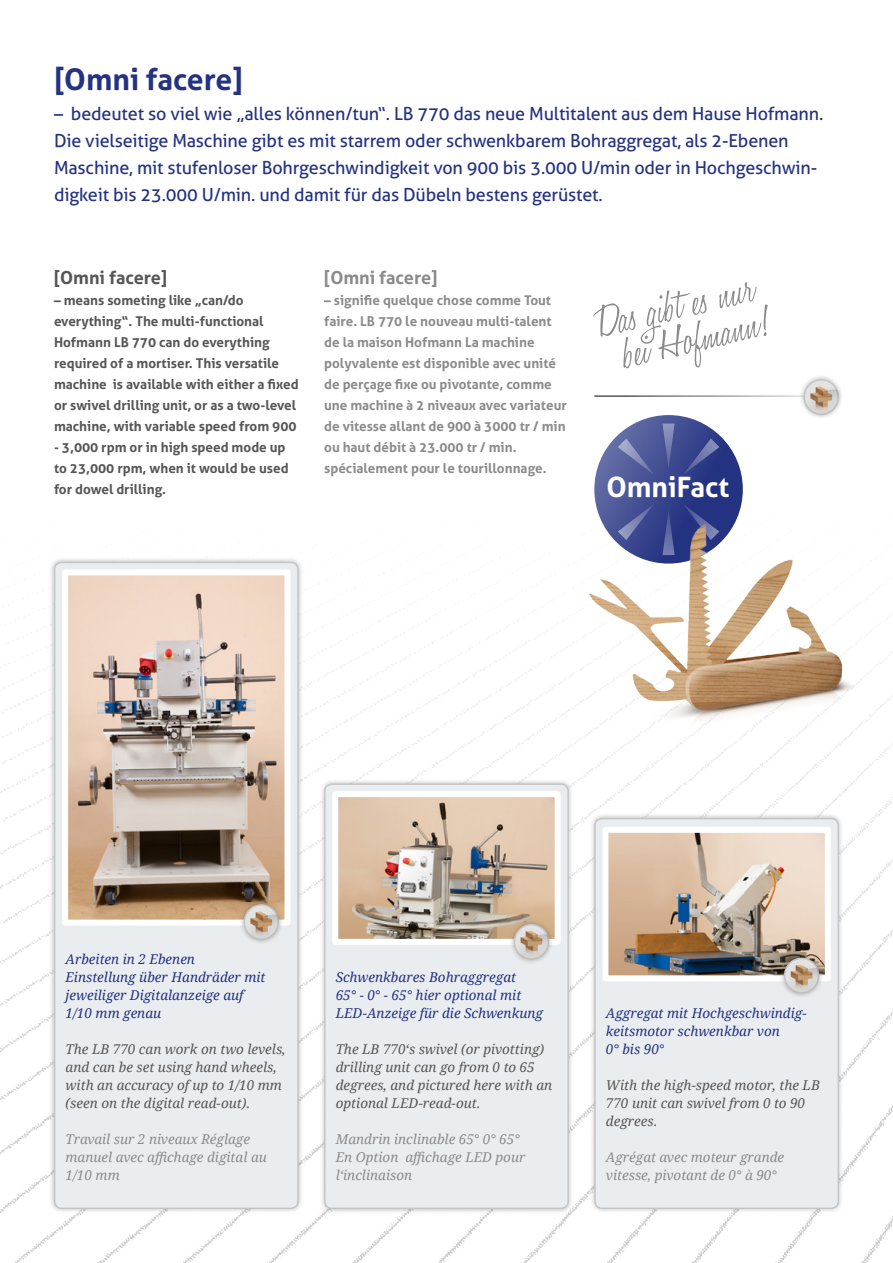
<style>
.page{position:relative;width:893px;height:1263px;background:#fff}
.page>*{position:absolute;margin:0;border:0;box-sizing:border-box;transform-origin:0 0}
.t1{font:italic 300 45px/36px "Honey Script";color:#8b8b8b;text-align:center;scale:1.05 1}
.t2{font:700 30px "Aller";color:#243282}
.t3{font:700 28.2px "Aller";color:#fff}
.t4{font:18px/27px "Aller";letter-spacing:-.01em;color:#243282}
.t5{font:700 18px "Aller";color:#565655}
.t6{font:700 18px "Aller";color:#8b8b8b}
.t7{font:700 13.5px/21px "Aller";color:#565655}
.t8{font:italic 13.5px/18px "Droid Serif";color:#565655}
.t9{font:700 13.5px/21px "Aller";color:#8b8b8b}
.t10{font:italic 13.5px/18px "Droid Serif";color:#243282}
.t11{font:italic 13.5px/18px "Droid Serif";color:#8b8b8b}
</style>
<div class="page">
<img style="left:0;top:626px;width:893px;height:637px">
<div style="left:49px;top:557px;width:255px;height:657px;background:#565655;opacity:.4"></div>
<div style="left:55px;top:562px;width:243px;height:646px;background:#eaedf0;border-radius:7px"></div>
<div style="left:54px;top:562px;width:245px;height:647px;border:1px solid #c5c6c6;border-radius:7px"></div>
<img style="left:69px;top:576px;width:215px;height:342px">
<div style="left:62px;top:569px;width:229px;height:356px;border:6px solid #fff"></div>
<div style="left:239px;top:899px;width:45px;height:46px;background:#565655;opacity:.4"></div>
<div style="left:244px;top:905px;width:34px;height:34px;background:#e3e3e3;border-radius:50%"></div>
<div style="left:244px;top:904px;width:35px;height:36px;border:2px solid #c5c6c6;border-radius:50%"></div>
<div style="left:242px;top:910px;width:42px;height:35px;background:#565655;opacity:.4"></div>
<svg style="left:246px;top:914px;width:34px;height:27px"></svg>
<div style="left:589px;top:813px;width:255px;height:401px;background:#565655;opacity:.4"></div>
<div style="left:595px;top:819px;width:243px;height:389px;background:#eaedf0;border-radius:7px"></div>
<div style="left:594px;top:818px;width:245px;height:391px;border:1px solid #c5c6c6;border-radius:7px"></div>
<img style="left:609px;top:834px;width:215px;height:140px">
<div style="left:602px;top:827px;width:229px;height:154px;border:6px solid #fff"></div>
<div style="left:779px;top:953px;width:45px;height:45px;background:#565655;opacity:.4"></div>
<div style="left:785px;top:958px;width:33px;height:35px;background:#e3e3e3;border-radius:50%"></div>
<div style="left:784px;top:958px;width:35px;height:35px;border:2px solid #c5c6c6;border-radius:50%"></div>
<div style="left:783px;top:963px;width:41px;height:36px;background:#565655;opacity:.4"></div>
<svg style="left:787px;top:967px;width:33px;height:27px"></svg>
<hr style="left:594px;top:395px;width:245px;height:2px;background:#565655">
<div style="left:799px;top:374px;width:45px;height:46px;background:#565655;opacity:.4"></div>
<div style="left:804px;top:380px;width:34px;height:34px;background:#e3e3e3;border-radius:50%"></div>
<div style="left:804px;top:379px;width:35px;height:36px;border:2px solid #c5c6c6;border-radius:50%"></div>
<div style="left:802px;top:385px;width:42px;height:35px;background:#565655;opacity:.4"></div>
<svg style="left:806px;top:389px;width:34px;height:27px"></svg>
<div style="left:319px;top:778px;width:255px;height:436px;background:#565655;opacity:.4"></div>
<div style="left:325px;top:784px;width:243px;height:424px;background:#eaedf0;border-radius:7px"></div>
<div style="left:324px;top:783px;width:245px;height:426px;border:1px solid #c5c6c6;border-radius:7px"></div>
<img style="left:339px;top:798px;width:215px;height:140px">
<div style="left:332px;top:791px;width:229px;height:154px;border:6px solid #fff"></div>
<div style="left:509px;top:919px;width:45px;height:46px;background:#565655;opacity:.4"></div>
<div style="left:514px;top:925px;width:34px;height:34px;background:#e3e3e3;border-radius:50%"></div>
<div style="left:514px;top:924px;width:35px;height:36px;border:2px solid #c5c6c6;border-radius:50%"></div>
<div style="left:512px;top:929px;width:42px;height:36px;background:#565655;opacity:.4"></div>
<svg style="left:517px;top:933px;width:33px;height:27px"></svg>
<div style="left:561px;top:381px;width:215px;height:216px;background:#fff"></div>
<svg style="left:594px;top:415px;width:149px;height:149px;background:#465295"></svg>
<svg style="left:618px;top:423px;width:101px;height:72px;background:#4c5798"></svg>
<img style="left:574px;top:495px;width:285px;height:275px">
<h2 class="t2" style="left:54px;top:61px;width:190px">[Omni facere]</h2>
<p class="t4" style="left:54px;top:100px;width:771px">– bedeutet so viel wie „alles können/tun“. LB 770 das neue Multitalent aus dem Hause Hofmann.<br>Die vielseitige Maschine gibt es mit starrem oder schwenkbarem Bohraggregat, als 2-Ebenen Maschine, mit stufenloser Bohrgeschwindigkeit von 900 bis 3.000 U/min oder in Hochgeschwin&shy;digkeit bis 23.000 U/min. und damit für das Dübeln bestens gerüstet.</p>
<p class="t5" style="left:54px;top:267px;width:115px">[Omni facere]</p>
<p class="t7" style="left:54px;top:290px;width:246px">– means someting like „can/do everything“. The multi-functional Hofmann LB 770 can do everything required of a mortiser. This versatile machine is available with either a fixed or swivel drilling unit, or as a two-level machine, with variable speed from 900</p>
<p class="t7" style="left:54px;top:437px;width:236px">- 3,000 rpm or in high speed mode up to 23,000 rpm, when it would be used for dowel drilling.</p>
<p class="t6" style="left:324px;top:267px;width:115px">[Omni facere]</p>
<p class="t9" style="left:324px;top:290px;width:244px">– signifie quelque chose comme Tout faire. LB 770 le nouveau multi-talent de la maison Hofmann La machine polyvalente est disponible avec unité de perçage fixe ou pivotante, comme une machine à 2 niveaux avec variateur de vitesse allant de 900 à 3000 tr / min ou haut débit à 23.000 tr / min. spécialement pour le tourillonnage.</p>
<h1 class="t1" style="left:588px;top:309px;width:164px;rotate:-13deg">Das gibt es nur bei Hofmann!</h1>
<h3 class="t3" style="left:606px;top:470px;width:124px">OmniFact</h3>
<p class="t10" style="left:66px;top:950px;width:201px">Arbeiten in 2 Ebenen<br>Einstellung über Handräder mit jeweiliger Digitalanzeige auf<br>1/10 mm genau</p>
<p class="t8" style="left:66px;top:1040px;width:222px">The LB 770 can work on two levels, and can be set using hand wheels, with an accuracy of up to 1/10 mm (seen on the digital read-out).</p>
<p class="t11" style="left:66px;top:1130px;width:203px">Travail sur 2 niveaux Réglage manuel avec affichage digital au<br>1/10 mm</p>
<p class="t10" style="left:336px;top:968px;width:209px">Schwenkbares Bohraggregat<br>65° - 0° - 65° hier optional mit<br>LED-Anzeige für die Schwenkung</p>
<p class="t8" style="left:336px;top:1040px;width:218px">The LB 770‘s swivel (or pivotting) drilling unit can go from 0 to 65 degrees, and pictured here with an optional LED-read-out.</p>
<p class="t11" style="left:336px;top:1130px;width:191px">Mandrin inclinable 65° 0° 65°<br>En Option affichage LED pour l‘inclinaison</p>
<p class="t10" style="left:606px;top:1004px;width:202px">Aggregat mit Hochgeschwindig&shy;keitsmotor schwenkbar von<br>0° bis 90°</p>
<p class="t8" style="left:606px;top:1076px;width:215px">With the high-speed motor, the LB<br>770 unit can swivel from 0 to 90 degrees.</p>
<p class="t11" style="left:606px;top:1148px;width:180px">Agrégat avec moteur grande vitesse, pivotant de 0° à 90°</p>
</div>
